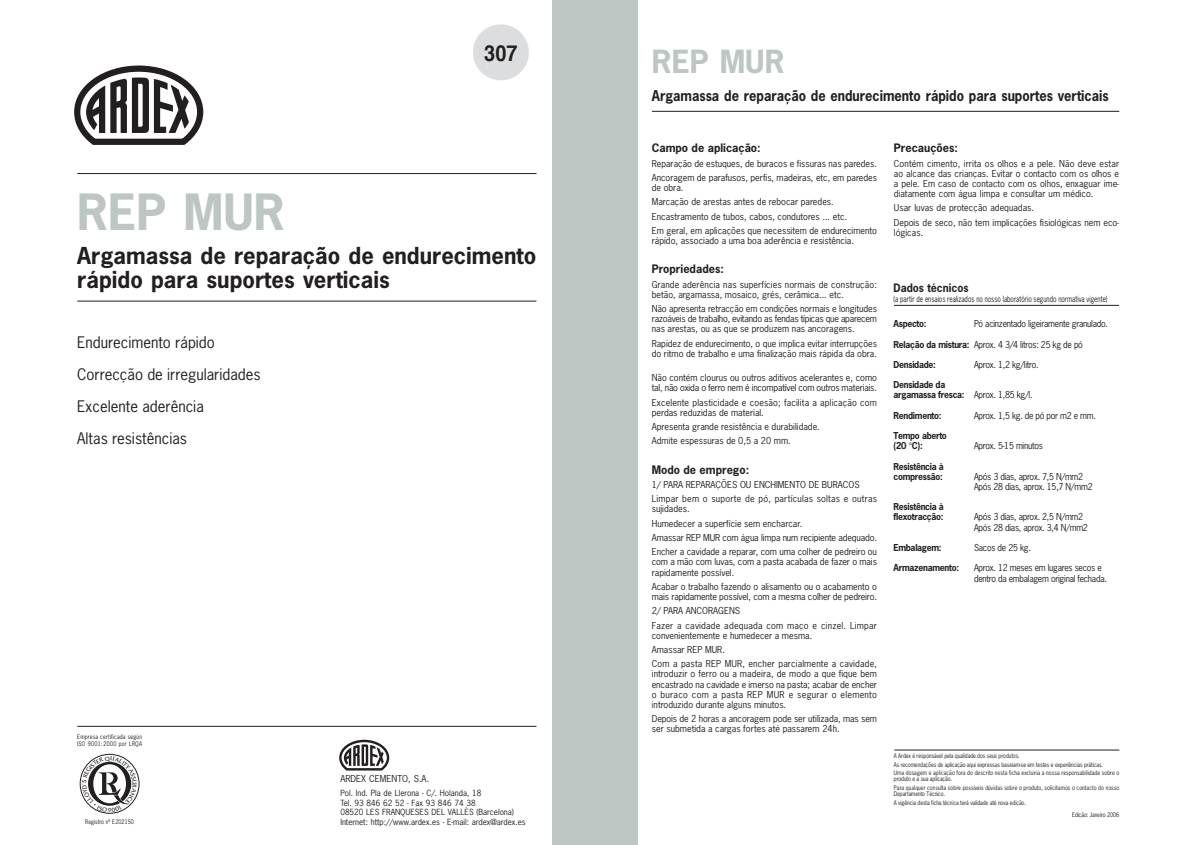
<style>
.page{position:relative;width:1189px;height:845px;background:#fff}
.page>*{position:absolute;margin:0;border:0;box-sizing:border-box;transform-origin:0 0}
.t1{font:700 47px "News Gothic";color:#bec6c3}
.t2{font:700 30px "News Gothic";color:#bec6c3}
.t3{font:700 22px/24.2px "News Gothic";color:#231f20}
.t4{font:700 22px "Helvetica";color:#231f20;scale:.91 1}
.t5{font:15px/32.2px "News Gothic";color:#231f20}
.t6{font:700 14px "News Gothic";color:#231f20;scale:.92 1}
.t7{font:700 11px "News Gothic";color:#231f20}
.t8{font:700 11px "News Gothic";color:#231f20;scale:.96 1}
.t9{font:9px/10.1px "News Gothic";color:#231f20}
.t10{font:9px/10.2px "News Gothic";letter-spacing:-.03em;color:#231f20;scale:.96 1}
.t11{font:700 9px/10.2px "News Gothic";letter-spacing:-.03em;color:#231f20;scale:.96 1}
.t12{font:9px/10.1px "News Gothic";letter-spacing:-.02em;color:#231f20}
.t13{font:9px/14.3px "News Gothic";letter-spacing:.02em;color:#231f20}
.t14{font:9px/14.3px "News Gothic";letter-spacing:.025em;color:#231f20}
.t15{font:8px/9.6px "News Gothic";color:#231f20}
.t16{font:8px "News Gothic";color:#231f20;scale:.8 1}
.t17{font:6px/8.3px "News Gothic";letter-spacing:-.015em;color:#231f20;scale:.9 1}
.t18{font:6px/8.3px "News Gothic";letter-spacing:.005em;color:#231f20;scale:.9 1}
.t19{font:6px/6.9px "News Gothic";letter-spacing:.03em;color:#231f20;scale:.9 1}
</style>
<div class="page">
<hr style="left:652px;top:111px;width:467px;height:1px;background:#231f20">
<div style="left:552px;top:0;width:85px;height:845px;background:#bec6c3"></div>
<hr style="left:894px;top:750px;width:225px;height:1px;background:#231f20">
<hr style="left:894px;top:305px;width:225px;height:1px;background:#231f20">
<hr style="left:77px;top:301px;width:459px;height:1px;background:#231f20">
<div style="left:80px;top:754px;width:59px;height:59px;border:1px solid #231f20;border-radius:50%"></div>
<hr style="left:77px;top:173px;width:459px;height:1px;background:#231f20">
<svg style="left:74px;top:65px;width:130px;height:80px"></svg>
<hr style="left:77px;top:726px;width:459px;height:1px;background:#231f20">
<svg style="left:339px;top:739px;width:51px;height:32px"></svg>
<div style="left:473px;top:24px;width:56px;height:56px;background:#dcdddf;border-radius:50%"></div>
<svg style="left:82px;top:756px;width:55px;height:56px"></svg>
<h3 class="t4" style="left:484px;top:44px;width:38px">307</h3>
<h1 class="t1" style="left:77px;top:194px;width:209px">REP MUR</h1>
<h3 class="t3" style="left:77px;top:245px;width:461px">Argamassa de reparação de endurecimento rápido para suportes verticais</h3>
<h3 class="t5" style="left:77px;top:327px;width:185px">Endurecimento rápido<br>Correcção de irregularidades<br>Excelente aderência<br>Altas resistências</h3>
<p class="t19" style="left:77px;top:734px;width:74px">Empresa certificada según<br>ISO 9001:2000 por LRQA</p>
<p class="t17" style="left:85px;top:818px;width:56px">Registro nº E202150</p>
<p class="t9" style="left:340px;top:774px;width:90px">ARDEX CEMENTO, S.A.</p>
<p class="t15" style="left:340px;top:789px;width:187px">Pol. Ind. Pla de Llerona - C/. Holanda, 18<br>Tel. 93 846 62 52 - Fax 93 846 74 38<br>08520 LES FRANQUESES DEL VALLÈS (Barcelona)<br>Internet: http://www.ardex.es - E-mail: ardex@ardex.es</p>
<h2 class="t2" style="left:652px;top:49px;width:134px">REP MUR</h2>
<h3 class="t6" style="left:652px;top:91px;width:498px">Argamassa de reparação de endurecimento rápido para suportes verticais</h3>
<p class="t7" style="left:652px;top:144px;width:110px">Campo de aplicação:</p>
<p class="t9" style="left:652px;top:157px;width:227px;line-height:14.3px">Reparação de estuques, de buracos e fissuras nas paredes.<br>Ancoragem de parafusos, perfis, madeiras, etc, em paredes</p>
<p class="t9" style="left:652px;top:181px;width:227px;line-height:14.3px">de obra.<br>Marcação de arestas antes de rebocar paredes.<br>Encastramento de tubos, cabos, condutores ... etc.<br>Em geral, em aplicações que necessitem de endurecimento</p>
<p class="t9" style="left:652px;top:236px;width:204px">rápido, associado a uma boa aderência e resistência.</p>
<p class="t7" style="left:652px;top:265px;width:74px">Propriedades:</p>
<p class="t9" style="left:652px;top:280px;width:227px">Grande aderência nas superfícies normais de construção: betão, argamassa, mosaico, grés, cerâmica... etc.</p>
<p class="t9" style="left:652px;top:304px;width:227px;text-align:justify">Não apresenta retracção em condições normais e longitudes razoáveis de trabalho, evitando as fendas típicas que aparecem nas arestas, ou as que se produzem nas ancoragens.</p>
<p class="t9" style="left:652px;top:339px;width:227px">Rapidez de endurecimento, o que implica evitar interrupções do ritmo de trabalho e uma finalização mais rápida da obra.</p>
<p class="t12" style="left:652px;top:373px;width:227px">Não contém clourus ou outros aditivos acelerantes e, como tal, não oxida o ferro nem é incompatível com outros materiais.</p>
<p class="t9" style="left:652px;top:398px;width:227px">Excelente plasticidade e coesão; facilita a aplicação com perdas reduzidas de material.</p>
<p class="t9" style="left:652px;top:420px;width:170px;line-height:14.3px">Apresenta grande resistência e durabilidade.<br>Admite espessuras de 0,5 a 20 mm.</p>
<p class="t7" style="left:652px;top:465px;width:99px">Modo de emprego:</p>
<p class="t13" style="left:652px;top:478px;width:227px">1/ PARA REPARAÇÕES OU ENCHIMENTO DE BURACOS<br>Limpar bem o suporte de pó, partículas soltas e outras</p>
<p class="t9" style="left:652px;top:503px;width:227px;line-height:14.3px">sujidades.<br>Humedecer a superfície sem encharcar.<br>Amassar REP MUR com água limpa num recipiente adequado.<br>Encher a cavidade a reparar, com uma colher de pedreiro ou</p>
<p class="t9" style="left:652px;top:558px;width:227px">com a mão com luvas, com a pasta acabada de fazer o mais rapidamente possível.</p>
<p class="t9" style="left:652px;top:582px;width:227px">Acabar o trabalho fazendo o alisamento ou o acabamento o mais rapidamente possível, com a mesma colher de pedreiro.</p>
<p class="t14" style="left:652px;top:604px;width:227px">2/ PARA ANCORAGENS<br>Fazer a cavidade adequada com maço e cinzel. Limpar</p>
<p class="t9" style="left:652px;top:629px;width:227px;line-height:14.3px">convenientemente e humedecer a mesma.<br>Amassar REP MUR.<br>Com a pasta REP MUR, encher parcialmente a cavidade,</p>
<p class="t9" style="left:652px;top:670px;width:227px;text-align:justify">introduzir o ferro ou a madeira, de modo a que fique bem encastrado na cavidade e imerso na pasta; acabar de encher o buraco com a pasta REP MUR e segurar o elemento introduzido durante alguns minutos.</p>
<p class="t9" style="left:652px;top:714px;width:227px">Depois de 2 horas a ancoragem pode ser utilizada, mas sem ser submetida a cargas fortes até passarem 24h.</p>
<p class="t7" style="left:894px;top:144px;width:65px">Precauções:</p>
<p class="t9" style="left:894px;top:159px;width:227px;text-align:justify">Contém cimento, irrita os olhos e a pele. Não deve estar ao alcance das crianças. Evitar o contacto com os olhos e a pele. Em caso de contacto com os olhos, enxaguar ime&shy;diatamente com água limpa e consultar um médico.</p>
<p class="t9" style="left:894px;top:201px;width:227px;line-height:14.3px">Usar luvas de protecção adequadas.<br>Depois de seco, não tem implicações fisiológicas nem eco-</p>
<p class="t9" style="left:894px;top:228px;width:31px">lógicas.</p>
<p class="t8" style="left:894px;top:284px;width:80px">Dados técnicos</p>
<p class="t16" style="left:894px;top:295px;width:269px">(a partir de ensaios realizados no nosso laboratório segundo normativa vigente)</p>
<p class="t10" style="left:974px;top:319px;width:141px">Pó acinzentado ligeiramente granulado.</p>
<p class="t10" style="left:974px;top:340px;width:115px">Aprox. 4 3/4 litros: 25 kg de pó</p>
<p class="t10" style="left:974px;top:360px;width:69px">Aprox. 1,2 kg/litro.</p>
<p class="t10" style="left:974px;top:391px;width:63px">Aprox. 1,85 kg/l.</p>
<p class="t10" style="left:974px;top:411px;width:128px">Aprox. 1,5 kg. de pó por m2 e mm.</p>
<p class="t10" style="left:974px;top:442px;width:73px">Aprox. 5-15 minutos</p>
<p class="t10" style="left:974px;top:472px;width:125px">Após 3 dias, aprox. 7,5 N/mm2<br>Após 28 dias, aprox. 15,7 N/mm2</p>
<p class="t10" style="left:974px;top:513px;width:120px">Após 3 dias, aprox. 2,5 N/mm2<br>Após 28 dias, aprox. 3,4 N/mm2</p>
<p class="t10" style="left:974px;top:543px;width:61px">Sacos de 25 kg.</p>
<p class="t10" style="left:974px;top:564px;width:140px">Aprox. 12 meses em lugares secos e dentro da embalagem original fechada.</p>
<p class="t11" style="left:894px;top:319px;width:36px">Aspecto:</p>
<p class="t11" style="left:894px;top:340px;width:81px">Relação da mistura:</p>
<p class="t11" style="left:894px;top:360px;width:46px">Densidade:</p>
<p class="t11" style="left:894px;top:381px;width:76px">Densidade da argamassa fresca:</p>
<p class="t11" style="left:894px;top:411px;width:52px">Rendimento:</p>
<p class="t11" style="left:894px;top:431px;width:57px">Tempo aberto (20 C):</p>
<p class="t11" style="left:894px;top:462px;width:54px">Resistência à compressão:</p>
<p class="t11" style="left:894px;top:503px;width:54px">Resistência à flexotracção:</p>
<p class="t11" style="left:894px;top:543px;width:52px">Embalagem:</p>
<p class="t11" style="left:894px;top:564px;width:70px">Armazenamento:</p>
<p class="t17" style="left:894px;top:752px;width:252px">A Ardex é responsável pela qualidade dos seus produtos.<br>As recomendações de aplicação aqui expressas baseiam-se em testes e experiências práticas.<br>Uma dosagem e aplicação fora do descrito nesta ficha excluiria a nossa responsabilidade sobre o</p>
<p class="t18" style="left:894px;top:776px;width:252px">produto e a sua aplicação.<br>Para qualquer consulta sobre possíveis dúvidas sobre o produto, solicitamos o contacto do nosso</p>
<p class="t17" style="left:894px;top:790px;width:148px">Departamento Técnico.<br>A vigência desta ficha técnica terá validade até nova edição.</p>
<p class="t17" style="left:1072px;top:811px;width:54px">Edição: Janeiro 2006</p>
</div>
